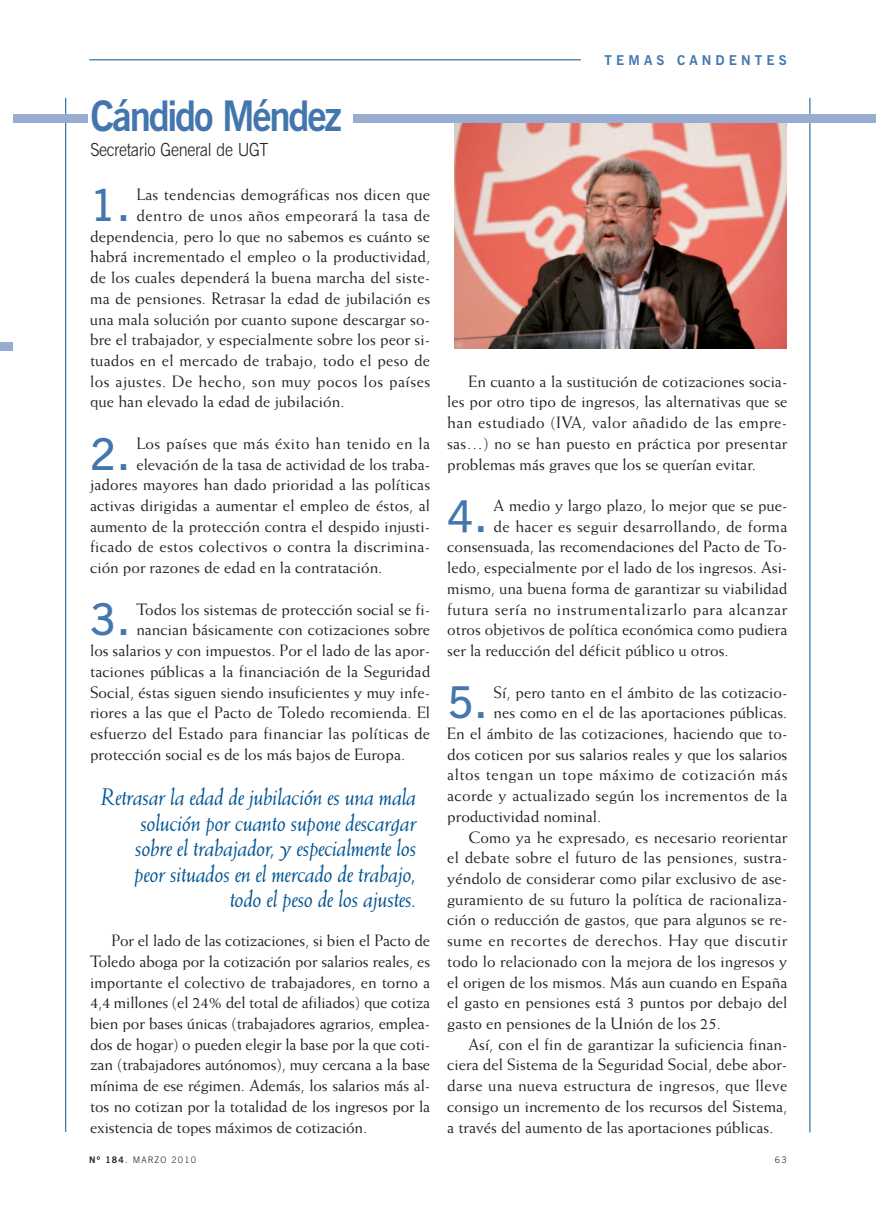
<style>
.page{position:relative;width:876px;height:1217px;background:#fff}
.page>*{position:absolute;margin:0;border:0;box-sizing:border-box;transform-origin:0 0}
.t1{font:600 43.8px "News Gothic BT";color:#4476ae}
.t2{font:700 42px "News Gothic BT";letter-spacing:-.06em;color:#4476ae;scale:.92 1}
.t3{font:italic 24px/25.5px "Weiss Std";letter-spacing:-.025em;color:#005595;text-align:right}
.t4{font:300 18px "News Gothic BT";letter-spacing:-.02em;color:#231f20;scale:.92 1}
.t5{font:16.5px/20.7px "Weiss Std";color:#231f20;text-align:justify}
.t6{font:16.5px "Weiss Std";letter-spacing:.03em;color:#231f20}
.t7{font:16.5px "Weiss Std";letter-spacing:.025em;color:#231f20}
.t8{font:16.5px "Weiss Std";letter-spacing:.035em;color:#231f20}
.t9{font:16.5px "Weiss Std";letter-spacing:.02em;color:#231f20}
.t10{font:700 13.5px "News Gothic BT";letter-spacing:.305em;color:#4476ae}
.t11{font:300 9px "News Gothic BT";letter-spacing:.12em;color:#231f20}
.s1{font-size:47.25px}
.s2{font-weight:700}
</style>
<div class="page">
<hr style="left:89px;top:60px;width:492px;height:1px;background:#005595">
<div style="left:0;top:342px;width:13px;height:9px;background:#97acd0"></div>
<hr style="left:65px;top:98px;width:1px;height:1033px;background:#005595">
<hr style="left:810px;top:98px;width:1px;height:1034px;background:#005595">
<div style="left:13px;top:114px;width:75px;height:8px;background:#97acd0"></div>
<img style="left:454px;top:123px;width:333px;height:225px">
<div style="left:354px;top:114px;width:522px;height:9px;background:#97acd0"></div>
<h2 class="t2" style="left:90px;top:100px;width:275px">Cándido Méndez</h2>
<p class="t4" style="left:90px;top:143px;width:195px">Secretario General de UGT</p>
<h1 class="t1" style="left:90px;top:189px;width:42px">1<span class="s1">.</span></h1>
<p class="t5" style="left:136px;top:185px;width:295px">Las tendencias demográficas nos dicen que</p>
<p class="t7" style="left:136px;top:209px;width:295px">dentro de unos años empeorará la tasa de</p>
<p class="t5" style="left:90px;top:227px;width:342px">dependencia, pero lo que no sabemos es cuánto se</p>
<p class="t5" style="left:90px;top:247px;width:342px">habrá incrementado el empleo o la productividad,</p>
<p class="t5" style="left:90px;top:268px;width:342px">de los cuales dependerá la buena marcha del siste-</p>
<p class="t5" style="left:90px;top:289px;width:342px">ma de pensiones. Retrasar la edad de jubilación es</p>
<p class="t5" style="left:90px;top:310px;width:342px">una mala solución por cuanto supone descargar so-</p>
<p class="t5" style="left:90px;top:330px;width:342px">bre el trabajador, y especialmente sobre los peor si-</p>
<p class="t5" style="left:90px;top:351px;width:342px">tuados en el mercado de trabajo, todo el peso de</p>
<p class="t6" style="left:90px;top:375px;width:342px">los ajustes. De hecho, son muy pocos los países</p>
<p class="t5" style="left:90px;top:392px;width:256px">que han elevado la edad de jubilación.</p>
<h1 class="t1" style="left:90px;top:438px;width:42px">2<span class="s1">.</span></h1>
<p class="t7" style="left:136px;top:437px;width:295px">Los países que más éxito han tenido en la</p>
<p class="t5" style="left:136px;top:454px;width:295px">elevación de la tasa de actividad de los traba-</p>
<p class="t5" style="left:90px;top:475px;width:342px">jadores mayores han dado prioridad a las políticas</p>
<p class="t5" style="left:90px;top:496px;width:342px">activas dirigidas a aumentar el empleo de éstos, al</p>
<p class="t5" style="left:90px;top:517px;width:342px">aumento de la protección contra el despido injusti-</p>
<p class="t5" style="left:90px;top:537px;width:342px">ficado de estos colectivos o contra la discrimina-</p>
<p class="t5" style="left:90px;top:558px;width:294px">ción por razones de edad en la contratación.</p>
<h1 class="t1" style="left:90px;top:603px;width:42px">3<span class="s1">.</span></h1>
<p class="t5" style="left:136px;top:599px;width:295px">Todos los sistemas de protección social se fi-</p>
<p class="t5" style="left:136px;top:620px;width:295px">nancian básicamente con cotizaciones sobre</p>
<p class="t5" style="left:90px;top:641px;width:342px">los salarios y con impuestos. Por el lado de las apor-</p>
<p class="t5" style="left:90px;top:661px;width:342px">taciones públicas a la financiación de la Seguridad</p>
<p class="t5" style="left:90px;top:682px;width:342px">Social, éstas siguen siendo insuficientes y muy infe-</p>
<p class="t5" style="left:90px;top:703px;width:342px">riores a las que el Pacto de Toledo recomienda. El</p>
<p class="t5" style="left:90px;top:724px;width:342px">esfuerzo del Estado para financiar las políticas de</p>
<p class="t5" style="left:90px;top:744px;width:317px">protección social es de los más bajos de Europa.</p>
<h3 class="t3" style="left:101px;top:785px;width:317px">Retrasar la edad de jubilación es una mala solución por cuanto supone descargar sobre el trabajador, y especialmente los peor situados en el mercado de trabajo, todo el peso de los ajustes.</h3>
<p class="t5" style="left:90px;top:931px;width:342px;text-indent:21px">Por el lado de las cotizaciones, si bien el Pacto de Toledo aboga por la cotización por salarios reales, es importante el colectivo de trabajadores, en torno a 4,4 millones (el 24% del total de afiliados) que cotiza bien por bases únicas (trabajadores agrarios, emplea&shy;dos de hogar) o pueden elegir la base por la que coti&shy;zan (trabajadores autónomos), muy cercana a la base mínima de ese régimen. Además, los salarios más al&shy;tos no cotizan por la totalidad de los ingresos por la existencia de topes máximos de cotización.</p>
<p class="t10" style="left:605px;top:55px;width:184px">TEMAS CANDENTES</p>
<p class="t5" style="left:447px;top:372px;width:342px;text-indent:21px">En cuanto a la sustitución de cotizaciones socia&shy;les por otro tipo de ingresos, las alternativas que se han estudiado (IVA, valor añadido de las empre&shy;sas…) no se han puesto en práctica por presentar problemas más graves que los se querían evitar.</p>
<h1 class="t1" style="left:447px;top:500px;width:42px">4<span class="s1">.</span></h1>
<p class="t5" style="left:494px;top:496px;width:295px">A medio y largo plazo, lo mejor que se pue-</p>
<p class="t5" style="left:494px;top:517px;width:295px">de hacer es seguir desarrollando, de forma</p>
<p class="t5" style="left:447px;top:537px;width:342px">consensuada, las recomendaciones del Pacto de To-</p>
<p class="t5" style="left:447px;top:558px;width:342px">ledo, especialmente por el lado de los ingresos. Asi-</p>
<p class="t5" style="left:447px;top:579px;width:342px">mismo, una buena forma de garantizar su viabilidad</p>
<p class="t8" style="left:447px;top:602px;width:342px">futura sería no instrumentalizarlo para alcanzar</p>
<p class="t5" style="left:447px;top:620px;width:342px">otros objetivos de política económica como pudiera</p>
<p class="t5" style="left:447px;top:641px;width:283px">ser la reducción del déficit público u otros.</p>
<h1 class="t1" style="left:447px;top:686px;width:42px">5<span class="s1">.</span></h1>
<p class="t5" style="left:494px;top:682px;width:295px">Sí, pero tanto en el ámbito de las cotizacio-</p>
<p class="t5" style="left:494px;top:703px;width:295px">nes como en el de las aportaciones públicas.</p>
<p class="t5" style="left:447px;top:724px;width:342px">En el ámbito de las cotizaciones, haciendo que to-</p>
<p class="t5" style="left:447px;top:744px;width:342px">dos coticen por sus salarios reales y que los salarios</p>
<p class="t6" style="left:447px;top:768px;width:342px">altos tengan un tope máximo de cotización más</p>
<p class="t5" style="left:447px;top:786px;width:342px">acorde y actualizado según los incrementos de la</p>
<p class="t5" style="left:447px;top:806px;width:155px">productividad nominal.</p>
<p class="t5" style="left:468px;top:827px;width:320px">Como ya he expresado, es necesario reorientar</p>
<p class="t5" style="left:447px;top:848px;width:342px">el debate sobre el futuro de las pensiones, sustra-</p>
<p class="t5" style="left:447px;top:868px;width:342px">yéndolo de considerar como pilar exclusivo de ase-</p>
<p class="t5" style="left:447px;top:889px;width:342px">guramiento de su futuro la política de racionaliza-</p>
<p class="t5" style="left:447px;top:910px;width:342px">ción o reducción de gastos, que para algunos se re-</p>
<p class="t6" style="left:447px;top:934px;width:342px">sume en recortes de derechos. Hay que discutir</p>
<p class="t5" style="left:447px;top:951px;width:342px">todo lo relacionado con la mejora de los ingresos y</p>
<p class="t5" style="left:447px;top:972px;width:342px">el origen de los mismos. Más aun cuando en España</p>
<p class="t5" style="left:447px;top:993px;width:342px">el gasto en pensiones está 3 puntos por debajo del</p>
<p class="t5" style="left:447px;top:1013px;width:275px">gasto en pensiones de la Unión de los 25.</p>
<p class="t5" style="left:468px;top:1034px;width:320px">Así, con el fin de garantizar la suficiencia finan-</p>
<p class="t5" style="left:447px;top:1055px;width:342px">ciera del Sistema de la Seguridad Social, debe abor-</p>
<p class="t9" style="left:447px;top:1078px;width:342px">darse una nueva estructura de ingresos, que lleve</p>
<p class="t5" style="left:447px;top:1096px;width:342px">consigo un incremento de los recursos del Sistema,</p>
<p class="t5" style="left:447px;top:1117px;width:328px">a través del aumento de las aportaciones públicas.</p>
<p class="t11" style="left:89px;top:1156px;width:108px"><span class="s2">Nº 184</span>. MARZO 2010</p>
<p class="t11" style="left:775px;top:1156px;width:13px">63</p>
</div>
